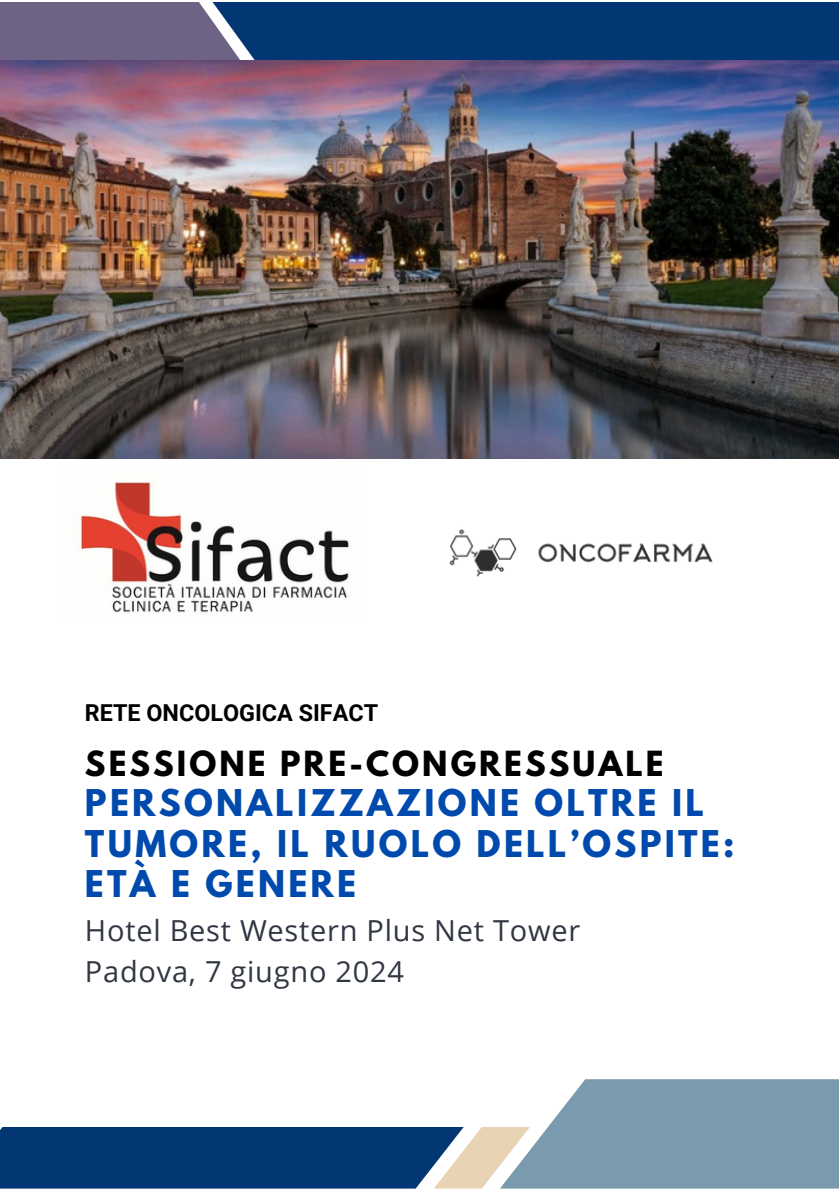
<style>
.page{position:relative;width:839px;height:1191px;background:#fff}
.page>*{position:absolute;margin:0;border:0;box-sizing:border-box;transform-origin:0 0}
.t1{font:700 32.6px/40.4px "League Spartan";letter-spacing:.1em;color:#004aad}
.t2{font:700 30.6px "League Spartan";letter-spacing:.1em;color:#000}
.t3{font:29px/40.4px "Open Sans";letter-spacing:.025em;color:#303642}
.t4{font:700 23.4px "Roboto";color:#000}
</style>
<div class="page">
<img style="left:80px;top:482px;width:269px;height:131px">
<svg style="left:0;top:2px;width:838px;height:59px;background:#244579"></svg>
<svg style="left:0;top:1079px;width:838px;height:110px"></svg>
<img style="left:449px;top:529px;width:264px;height:48px">
<img style="left:0;top:61px;width:838px;height:397px">
<h1 class="t4" style="left:85px;top:699px;width:295px">RETE ONCOLOGICA SIFACT</h1>
<p class="t2" style="left:85px;top:748px;width:580px">SESSIONE PRE-CONGRESSUALE</p>
<p class="t1" style="left:85px;top:787px;width:651px">PERSONALIZZAZIONE OLTRE IL<br>TUMORE, IL RUOLO DELL’OSPITE:<br>ETÀ E GENERE</p>
<p class="t3" style="left:85px;top:910px;width:496px">Hotel Best Western Plus Net Tower<br>Padova, 7 giugno 2024</p>
</div>
